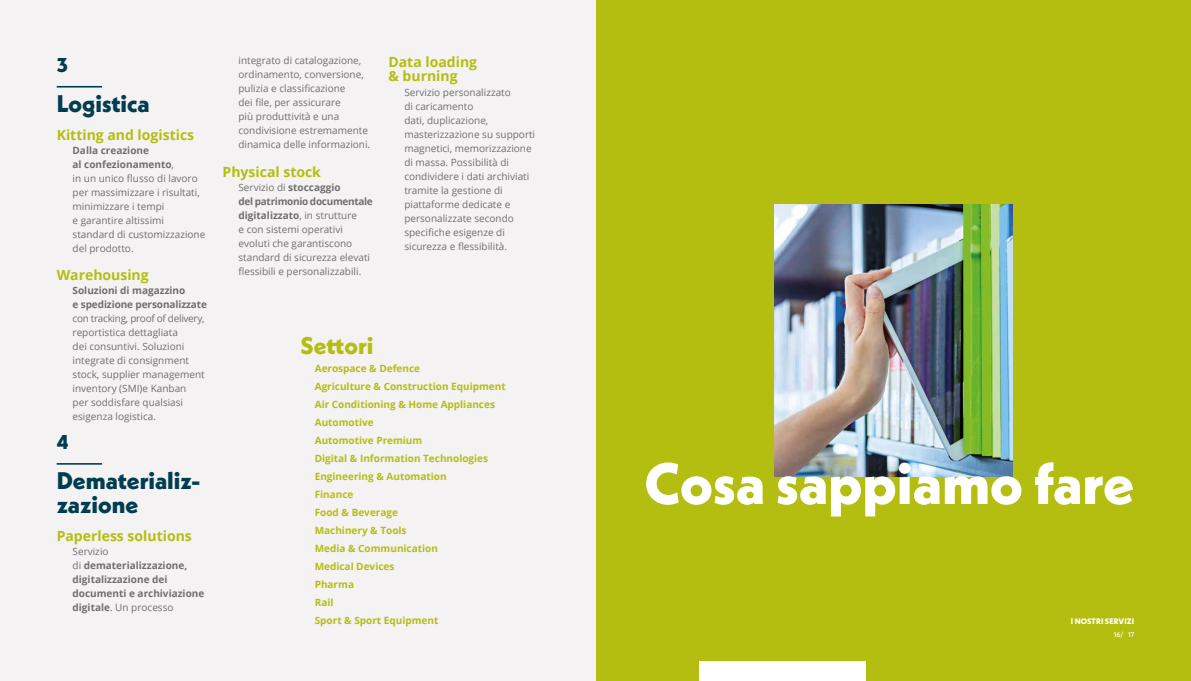
<style>
.page{position:relative;width:1191px;height:681px;background:#fff}
.page>*{position:absolute;margin:0;border:0;box-sizing:border-box;transform-origin:0 0}
.t1{font:800 58px "Neue Kabel";color:#fff}
.t2{font:800 24px/24px "Neue Kabel";color:#003d50}
.t3{font:800 24px "Neue Kabel";color:#b4be10}
.t4{font:800 20px "Neue Kabel";color:#003d50}
.t5{font:700 14px/14px "Open Sans";color:#b4be10}
.t6{font:10px/14px "Open Sans";color:#706f6f}
.t7{font:700 10px/18px "Open Sans";color:#b4be10}
.t8{font:700 10px/14px "Open Sans";color:#706f6f}
.t9{font:800 8px "Neue Kabel";letter-spacing:.01em;color:#fff}
.t10{font:500 7px "Neue Kabel";color:#fff}
.s1{font-weight:700}
.s2{font-weight:400}
</style>
<div class="page">
<div style="left:595px;top:0;width:596px;height:680px;background:#b4be10"></div>
<div style="left:0;top:0;width:595px;height:680px;background:#f4f2f2"></div>
<div style="left:699px;top:661px;width:166px;height:19px;background:#fff"></div>
<img style="left:774px;top:204px;width:238px;height:272px">
<hr style="left:57px;top:86px;width:45px;height:1px;background:#003d50">
<hr style="left:57px;top:463px;width:45px;height:1px;background:#003d50">
<h3 class="t4" style="left:57px;top:52px;width:13px">3</h3>
<h2 class="t2" style="left:57px;top:91px;width:94px">Logistica</h2>
<h3 class="t5" style="left:57px;top:127px;width:139px">Kitting and logistics</h3>
<p class="t6" style="left:73px;top:143px;width:134px"><span class="s1">Dalla creazione<br>al confezionamento</span>,<br>in un unico flusso di lavoro per massimizzare i risultati, minimizzare i tempi<br>e garantire altissimi standard di customizzazione del prodotto.</p>
<h3 class="t5" style="left:57px;top:267px;width:94px">Warehousing</h3>
<p class="t8" style="left:73px;top:283px;width:136px">Soluzioni di magazzino<br>e spedizione personalizzate</p>
<p class="t6" style="left:73px;top:311px;width:134px">con tracking, proof of delivery, reportistica dettagliata<br>dei consuntivi. Soluzioni integrate di consignment stock, supplier management inventory (SMI)e Kanban per soddisfare qualsiasi esigenza logistica.</p>
<h3 class="t4" style="left:57px;top:429px;width:14px">4</h3>
<h2 class="t2" style="left:57px;top:468px;width:145px">Dematerializ&shy;zazione</h2>
<h3 class="t5" style="left:57px;top:528px;width:137px">Paperless solutions</h3>
<p class="t8" style="left:73px;top:543px;width:133px"><span class="s2">Servizio<br>di</span> dematerializzazione, digitalizzazione dei documenti e archiviazione digitale<span class="s2">. Un processo</span></p>
<p class="t6" style="left:238px;top:53px;width:133px">integrato di catalogazione, ordinamento, conversione, pulizia e classificazione<br>dei file, per assicurare<br>più produttività e una condivisione estremamente dinamica delle informazioni.</p>
<h3 class="t5" style="left:223px;top:164px;width:100px">Physical stock</h3>
<p class="t6" style="left:238px;top:179px;width:136px">Servizio di <span class="s1">stoccaggio<br>del patrimonio documentale digitalizzato</span>, in strutture<br>e con sistemi operativi evoluti che garantiscono standard di sicurezza elevati flessibili e personalizzabili.</p>
<h3 class="t5" style="left:388px;top:55px;width:90px">Data loading &amp; burning</h3>
<p class="t6" style="left:404px;top:85px;width:132px">Servizio personalizzato<br>di caricamento<br>dati, duplicazione, masterizzazione su supporti magnetici, memorizzazione di massa. Possibilità di condividere i dati archiviati tramite la gestione di piattaforme dedicate e personalizzate secondo specifiche esigenze di sicurezza e flessibilità.</p>
<h2 class="t3" style="left:300px;top:330px;width:74px">Settori</h2>
<p class="t7" style="left:315px;top:359px;width:192px">Aerospace &amp; Defence<br>Agriculture &amp; Construction Equipment<br>Air Conditioning &amp; Home Appliances<br>Automotive<br>Automotive Premium<br>Digital &amp; Information Technologies<br>Engineering &amp; Automation<br>Finance<br>Food &amp; Beverage<br>Machinery &amp; Tools<br>Media &amp; Communication<br>Medical Devices<br>Pharma<br>Rail<br>Sport &amp; Sport Equipment</p>
<h1 class="t1" style="left:644px;top:447px;width:491px">Cosa sappiamo fare</h1>
<p class="t9" style="left:1070px;top:616px;width:65px">I NOSTRI SERVIZI</p>
<p class="t10" style="left:1113px;top:629px;width:22px">16/ 17</p>
</div>
